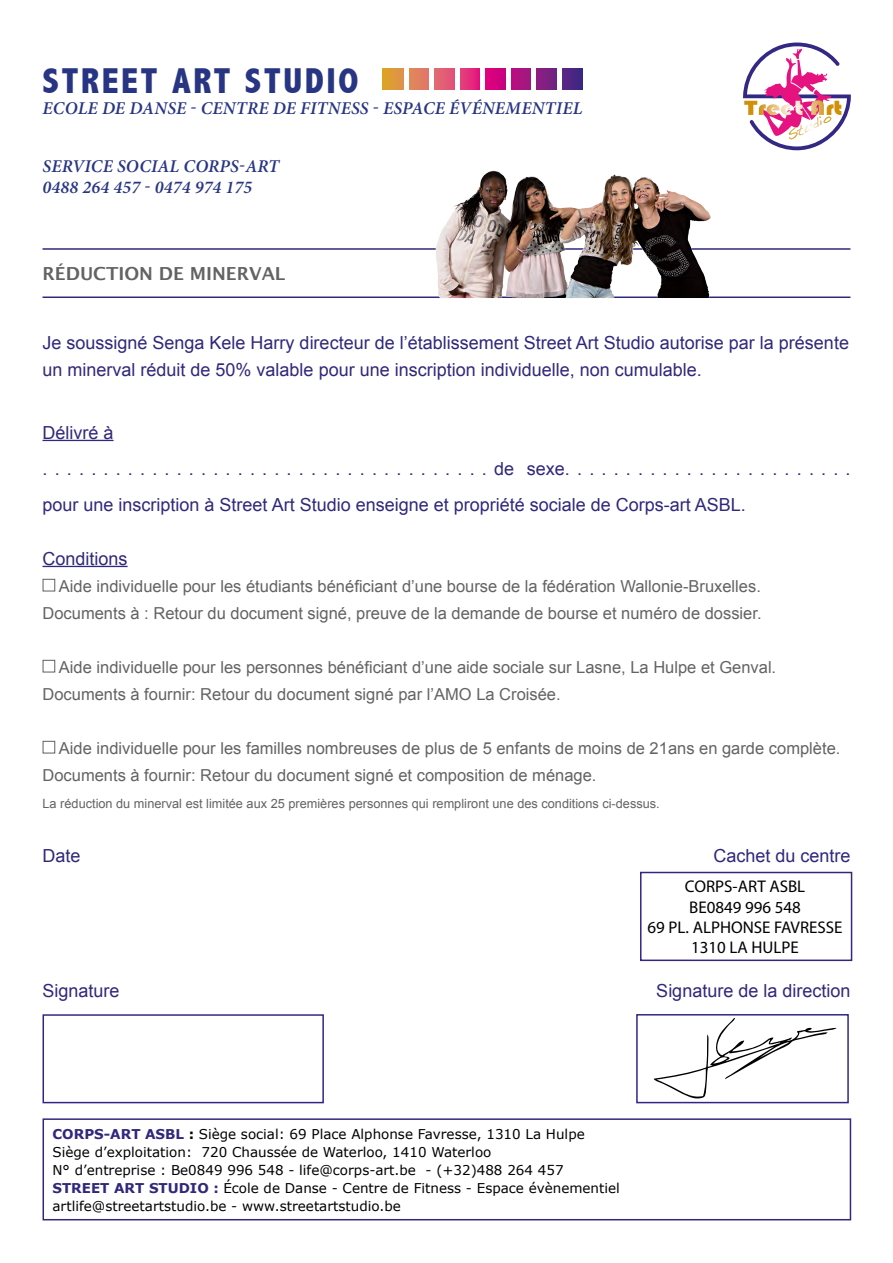
<style>
.page{position:relative;width:893px;height:1263px;background:#fff}
.page>*{position:absolute;margin:0;border:0;box-sizing:border-box;transform-origin:0 0}
.t1{font:800 condensed 36px "Abadi";letter-spacing:.07em;color:#283583}
.t2{font:18px/36px "Arial";color:#30287b}
.t3{font:italic 600 18px/21.6px "Minion Pro";letter-spacing:.01em;color:#283583}
.t4{font:600 18px "Lucida Sans";color:#646363}
.t5{font:16.95px/20.4px "Myriad Pro";color:#000;text-align:center}
.t6{font:16.5px/27px "Arial";color:#646363}
.t7{font:13.5px/18px "Verdana";color:#000}
.t8{font:12.75px "Arial";color:#646363}
.s1{font-weight:700;color:#30287b}
.s2{font-weight:700}
</style>
<div class="page">
<hr style="left:43px;top:248px;width:807px;height:2px;background:#30287b">
<hr style="left:43px;top:296px;width:807px;height:2px;background:#30287b">
<hr style="left:43px;top:440px;width:71px;height:1px;background:#30287b">
<hr style="left:43px;top:566px;width:85px;height:1px;background:#30287b">
<div style="left:43px;top:579px;width:12px;height:12px;border:1px solid #646363"></div>
<div style="left:43px;top:660px;width:12px;height:12px;border:1px solid #646363"></div>
<div style="left:43px;top:741px;width:12px;height:12px;border:1px solid #646363"></div>
<img style="left:425px;top:170px;width:296px;height:128px">
<div style="left:43px;top:1014px;width:281px;height:89px;border:2px solid #312783"></div>
<div style="left:636px;top:1014px;width:213px;height:89px;border:2px solid #312783"></div>
<svg style="left:653px;top:1018px;width:184px;height:81px"></svg>
<svg style="left:743px;top:43px;width:107px;height:107px"></svg>
<svg style="left:383px;top:68px;width:200px;height:21px;background:#ba4375"></svg>
<hr style="left:404px;top:64px;width:4px;height:30px;background:#fff">
<div style="left:429px;top:64px;width:5px;height:30px;background:#fff"></div>
<hr style="left:455px;top:64px;width:4px;height:30px;background:#fff">
<div style="left:480px;top:64px;width:5px;height:30px;background:#fff"></div>
<hr style="left:506px;top:64px;width:4px;height:30px;background:#fff">
<div style="left:531px;top:64px;width:5px;height:30px;background:#fff"></div>
<hr style="left:557px;top:64px;width:4px;height:30px;background:#fff">
<div style="left:43px;top:1118px;width:808px;height:102px;border:2px solid #30287b"></div>
<div style="left:640px;top:872px;width:212px;height:89px;border:2px solid #312783"></div>
<h1 class="t1" style="left:43px;top:60px;width:317px">STREET ART STUDIO</h1>
<p class="t3" style="left:43px;top:97px;width:541px">ECOLE DE DANSE - CENTRE DE FITNESS - ESPACE ÉVÉNEMENTIEL</p>
<p class="t3" style="left:43px;top:155px;width:238px">SERVICE SOCIAL CORPS-ART<br>0488 264 457 - 0474 974 175</p>
<p class="t4" style="left:43px;top:263px;width:244px">RÉDUCTION DE MINERVAL</p>
<p class="t2" style="left:43px;top:329px;width:808px;line-height:27px">Je soussigné Senga Kele Harry directeur de l’établissement Street Art Studio autorise par la présente un minerval réduit de 50% valable pour une inscription individuelle, non cumulable.</p>
<p class="t2" style="left:43px;top:414px;width:810px">Délivré à<br>.....................................de sexe........................ pour une inscription à Street Art Studio enseigne et propriété sociale de Corps-art ASBL.</p>
<p class="t2" style="left:43px;top:540px;width:87px">Conditions</p>
<p class="t6" style="left:43px;top:572px;width:721px;text-align:right">Aide individuelle pour les étudiants bénéficiant d’une bourse de la fédération Wallonie-Bruxelles.<br>Documents à : Retour du document signé, preuve de la demande de bourse et numéro de dossier.</p>
<p class="t6" style="left:43px;top:653px;width:735px;text-indent:16px">Aide individuelle pour les personnes bénéficiant d’une aide sociale sur Lasne, La Hulpe et Genval.<br>Documents à fournir: Retour du document signé par l’AMO La Croisée.</p>
<p class="t6" style="left:43px;top:734px;width:799px;text-indent:16px">Aide individuelle pour les familles nombreuses de plus de 5 enfants de moins de 21ans en garde complète.<br>Documents à fournir: Retour du document signé et composition de ménage.</p>
<p class="t8" style="left:43px;top:795px;width:619px">La réduction du minerval est limitée aux 25 premières personnes qui rempliront une des conditions ci-dessus.</p>
<p class="t2" style="left:43px;top:837px;width:40px">Date</p>
<p class="t2" style="left:713px;top:837px;width:139px">Cachet du centre</p>
<p class="t5" style="left:648px;top:876px;width:196px">CORPS-ART ASBL<br>BE0849 996 548<br>69 PL. ALPHONSE FAVRESSE<br>1310 LA HULPE</p>
<p class="t2" style="left:43px;top:972px;width:79px">Signature</p>
<p class="t2" style="left:656px;top:972px;width:196px">Signature de la direction</p>
<p class="t7" style="left:53px;top:1124px;width:569px"><span class="s1">CORPS-ART ASBL</span> <span class="s2">:</span> Siège social: 69 Place Alphonse Favresse, 1310 La Hulpe Siège d’exploitation: 720 Chaussée de Waterloo, 1410 Waterloo<br>N° d’entreprise : Be0849 996 548 - life@corps-art.be - (+32)488 264 457<br><span class="s1">STREET ART STUDIO :</span> École de Danse - Centre de Fitness - Espace évènementiel artlife@streetartstudio.be - www.streetartstudio.be</p>
</div>
